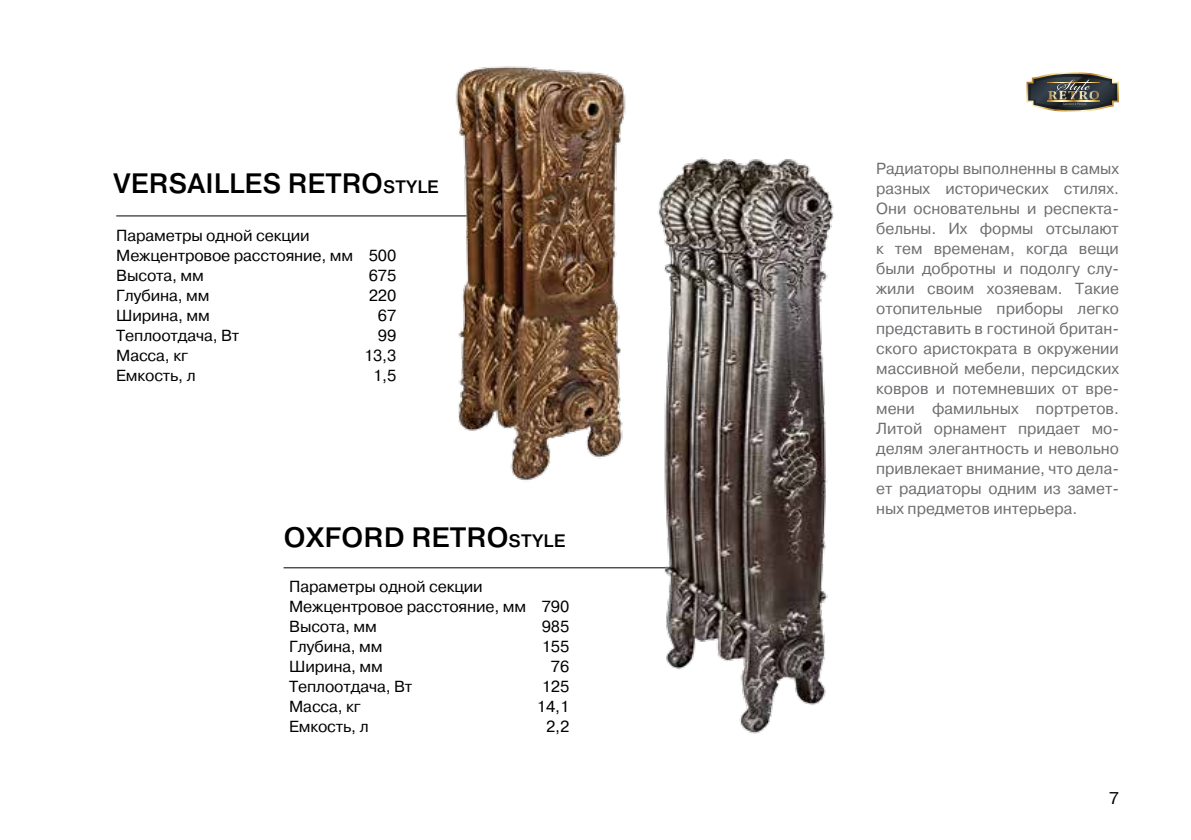
<style>
.page{position:relative;width:1191px;height:840px;background:#fff}
.page>*{position:absolute;margin:0;border:0;box-sizing:border-box;transform-origin:0 0}
.t1{font:500 28px "Pragmatica";letter-spacing:.01em;color:#000}
.t2{font:17px "Pragmatica";color:#000}
.t3{font:16px/20px "Pragmatica";color:#6d6e71;text-align:justify}
.t4{font:16px/20px "Pragmatica";letter-spacing:-.01em;color:#000}
.s1{font-size:18px}
</style>
<div class="page">
<img style="left:1026px;top:72px;width:93px;height:40px">
<hr style="left:116px;top:215px;width:428px;height:1px;background:#000">
<hr style="left:283px;top:567px;width:392px;height:1px;background:#000">
<img style="left:446px;top:66px;width:180px;height:415px">
<img style="left:649px;top:157px;width:185px;height:577px">
<h1 class="t1" style="left:114px;top:165px;width:326px">VERSAILLES RETRO<span class="s1">STYLE</span></h1>
<p class="t4" style="left:116px;top:226px;width:281px">Параметры одной секции<br>Межцентровое расстояние, мм 500<br>Высота, мм</p>
<p class="t4" style="left:369px;top:266px;width:29px">675</p>
<p class="t4" style="left:116px;top:286px;width:95px">Глубина, мм</p>
<p class="t4" style="left:369px;top:286px;width:29px">220</p>
<p class="t4" style="left:116px;top:306px;width:95px">Ширина, мм</p>
<p class="t4" style="left:378px;top:306px;width:20px">67</p>
<p class="t4" style="left:116px;top:326px;width:125px">Теплоотдача, Вт</p>
<p class="t4" style="left:378px;top:326px;width:20px">99</p>
<p class="t4" style="left:116px;top:346px;width:73px">Масса, кг</p>
<p class="t4" style="left:364px;top:346px;width:34px">13,3</p>
<p class="t4" style="left:116px;top:366px;width:81px">Емкость, л</p>
<p class="t4" style="left:373px;top:366px;width:25px">1,5</p>
<h1 class="t1" style="left:284px;top:519px;width:283px">OXFORD RETRO<span class="s1">STYLE</span></h1>
<p class="t4" style="left:289px;top:576px;width:281px">Параметры одной секции<br>Межцентровое расстояние, мм 790<br>Высота, мм</p>
<p class="t4" style="left:542px;top:616px;width:29px">985</p>
<p class="t4" style="left:289px;top:636px;width:95px">Глубина, мм</p>
<p class="t4" style="left:542px;top:636px;width:29px">155</p>
<p class="t4" style="left:289px;top:656px;width:95px">Ширина, мм</p>
<p class="t4" style="left:551px;top:656px;width:20px">76</p>
<p class="t4" style="left:289px;top:676px;width:125px">Теплоотдача, Вт</p>
<p class="t4" style="left:542px;top:676px;width:29px">125</p>
<p class="t4" style="left:289px;top:696px;width:73px">Масса, кг</p>
<p class="t4" style="left:537px;top:696px;width:34px">14,1</p>
<p class="t4" style="left:289px;top:716px;width:81px">Емкость, л</p>
<p class="t4" style="left:546px;top:716px;width:25px">2,2</p>
<p class="t3" style="left:876px;top:159px;width:244px">Радиаторы выполненны в самых разных исторических стилях.<br>Они основательны и респекта&shy;бельны. Их формы отсылают к тем временам, когда вещи были добротны и подолгу слу&shy;жили своим хозяевам. Такие отопительные приборы легко представить в гостиной британ&shy;ского аристократа в окружении массивной мебели, персидских ковров и потемневших от вре&shy;мени фамильных портретов.<br>Литой орнамент придает мо&shy;делям элегантность и невольно привлекает внимание, что дела&shy;ет радиаторы одним из замет&shy;ных предметов интерьера.</p>
<p class="t2" style="left:1109px;top:787px;width:11px">7</p>
</div>
